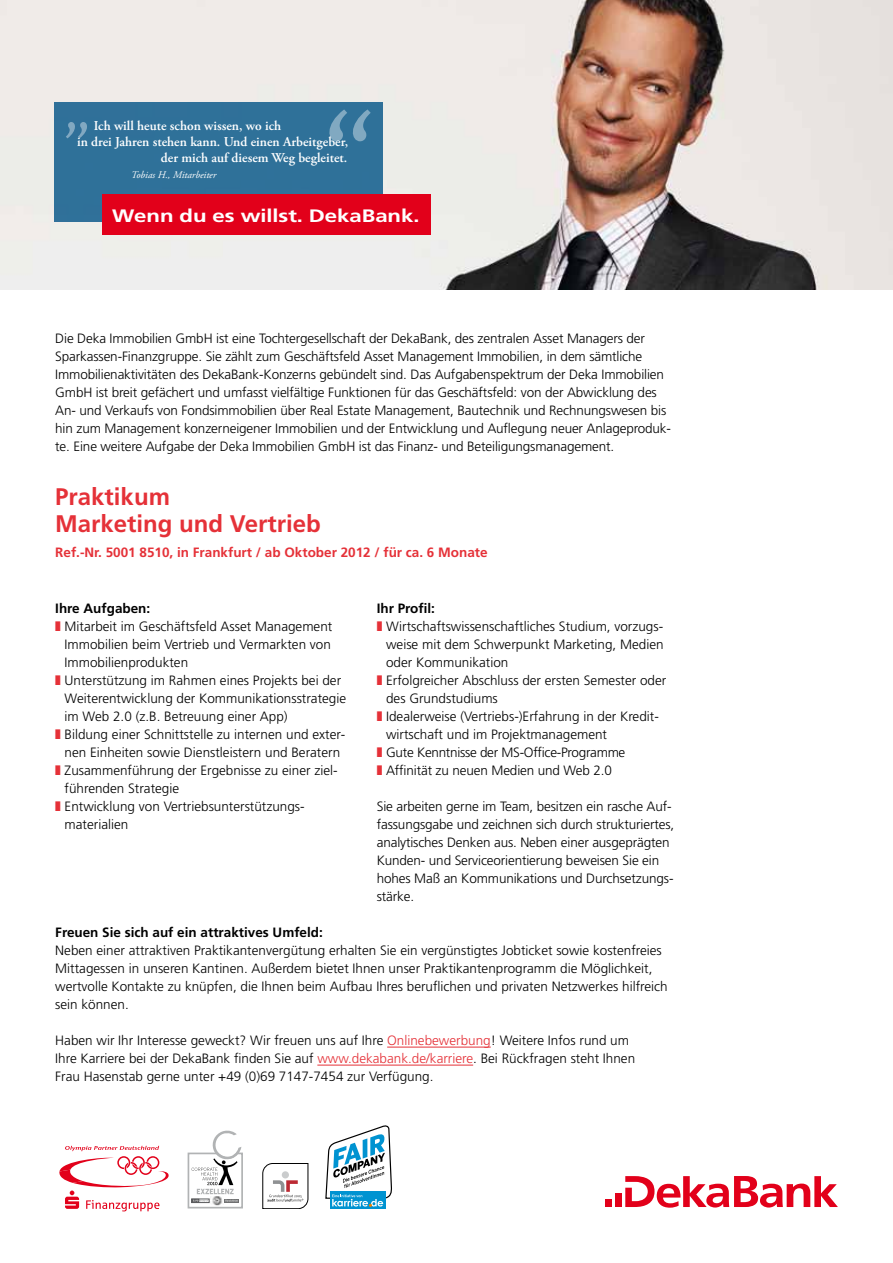
<style>
.page{position:relative;width:893px;height:1263px;background:#fff}
.page>*{position:absolute;margin:0;border:0;box-sizing:border-box;transform-origin:0 0}
.t1{font:700 24px/27px "Deka Frutiger OTPS";color:#e53138}
.t2{font:22.5px "DK Frutiger OTPS Bold 80 HL";color:#fff}
.t3{font:300 13.5px/18px "Deka Frutiger OTPS";color:#000}
.t4{font:600 13.5px "Adobe Garamond Pro";color:#fff}
.t5{font:700 13.5px "Deka Frutiger OTPS";color:#000}
.t6{font:700 13.5px "Deka Frutiger OTPS";color:#e53138}
.t7{font:300 13.5px "Deka Frutiger OTPS";letter-spacing:-.02em;color:#000}
.t8{font:italic 10.2px "Adobe Garamond Pro";color:#fff}
.s1{font-weight:700;color:#e53138}
.s2{color:#e53138}
</style>
<div class="page">
<img style="left:0;top:0;width:893px;height:289px">
<div style="left:54px;top:102px;width:328px;height:120px;background:#2f7199"></div>
<div style="left:102px;top:194px;width:329px;height:41px;background:#e2001a"></div>
<svg style="left:66px;top:122px;width:21px;height:16px"></svg>
<svg style="left:329px;top:109px;width:42px;height:32px"></svg>
<svg style="left:263px;top:1163px;width:45px;height:46px"></svg>
<svg style="left:187px;top:1130px;width:56px;height:79px"></svg>
<svg style="left:59px;top:1146px;width:110px;height:65px"></svg>
<div style="left:330px;top:1192px;width:56px;height:17px;background:#0093d1"></div>
<svg style="left:325px;top:1125px;width:67px;height:82px"></svg>
<svg style="left:625px;top:1176px;width:213px;height:32px"></svg>
<div style="left:615px;top:1193px;width:7px;height:14px;background:#e2001a"></div>
<div style="left:606px;top:1199px;width:6px;height:8px;background:#e2001a"></div>
<hr style="left:387px;top:1047px;width:104px;height:1px;background:#e53138">
<hr style="left:317px;top:1065px;width:156px;height:1px;background:#e53138">
<p class="t4" style="left:94px;top:118px;width:189px">Ich will heute schon wissen, wo ich</p>
<p class="t4" style="left:77px;top:134px;width:272px">in drei Jahren stehen kann. Und einen Arbeitgeber,</p>
<p class="t4" style="left:161px;top:150px;width:188px">der mich auf diesem Weg begleitet.</p>
<p class="t8" style="left:131px;top:169px;width:87px">Tobias H., Mitarbeiter</p>
<h2 class="t2" style="left:112px;top:200px;width:309px">Wenn du es willst. DekaBank.</h2>
<p class="t3" style="left:55px;top:330px;width:617px">Die Deka Immobilien GmbH ist eine Tochtergesellschaft der DekaBank, des zentralen Asset Managers der Sparkassen-Finanzgruppe. Sie zählt zum Geschäftsfeld Asset Management Immobilien, in dem sämtliche Immobilienaktivitäten des DekaBank-Konzerns gebündelt sind. Das Aufgabenspektrum der Deka Immobilien GmbH ist breit gefächert und umfasst vielfältige Funktionen für das Geschäftsfeld: von der Abwicklung des An- und Verkaufs von Fondsimmobilien über Real Estate Management, Bautechnik und Rechnungswesen bis hin zum Management konzerneigener Immobilien und der Entwicklung und Auflegung neuer Anlageproduk&shy;te. Eine weitere Aufgabe der Deka Immobilien GmbH ist das Finanz- und Beteiligungsmanagement.</p>
<h1 class="t1" style="left:55px;top:483px;width:267px">Praktikum<br>Marketing und Vertrieb</h1>
<p class="t6" style="left:55px;top:544px;width:434px">Ref.-Nr. 5001 8510, in Frankfurt / ab Oktober 2012 / für ca. 6 Monate</p>
<p class="t5" style="left:55px;top:600px;width:97px">Ihre Aufgaben:</p>
<p class="t3" style="left:55px;top:618px;width:279px"><span class="s1">‡</span> Mitarbeit im Geschäftsfeld Asset Management</p>
<p class="t3" style="left:65px;top:636px;width:268px">Immobilien beim Vertrieb und Vermarkten von</p>
<p class="t3" style="left:65px;top:654px;width:125px">Immobilienprodukten</p>
<p class="t3" style="left:55px;top:672px;width:287px"><span class="s1">‡</span> Unterstützung im Rahmen eines Projekts bei der</p>
<p class="t3" style="left:65px;top:690px;width:283px">Weiterentwicklung der Kommunikationsstrategie</p>
<p class="t3" style="left:65px;top:708px;width:225px">im Web 2.0 (z.B. Betreuung einer App)</p>
<p class="t3" style="left:55px;top:726px;width:292px"><span class="s1">‡</span> Bildung einer Schnittstelle zu internen und exter-</p>
<p class="t3" style="left:65px;top:744px;width:277px">nen Einheiten sowie Dienstleistern und Beratern</p>
<p class="t3" style="left:55px;top:762px;width:284px"><span class="s1">‡</span> Zusammenführung der Ergebnisse zu einer ziel-</p>
<p class="t3" style="left:65px;top:780px;width:116px">führenden Strategie</p>
<p class="t3" style="left:55px;top:798px;width:251px"><span class="s1">‡</span> Entwicklung von Vertriebsunterstützungs-</p>
<p class="t3" style="left:65px;top:816px;width:65px">materialien</p>
<p class="t5" style="left:377px;top:600px;width:60px">Ihr Profil:</p>
<p class="t3" style="left:377px;top:618px;width:288px"><span class="s1">‡</span> Wirtschaftswissenschaftliches Studium, vorzugs-</p>
<p class="t3" style="left:386px;top:636px;width:279px">weise mit dem Schwerpunkt Marketing, Medien</p>
<p class="t3" style="left:386px;top:653px;width:124px">oder Kommunikation</p>
<p class="t3" style="left:377px;top:671px;width:291px"><span class="s1">‡</span> Erfolgreicher Abschluss der ersten Semester oder</p>
<p class="t3" style="left:386px;top:689px;width:113px">des Grundstudiums</p>
<p class="t3" style="left:377px;top:707px;width:284px"><span class="s1">‡</span> Idealerweise (Vertriebs-)Erfahrung in der Kredit-</p>
<p class="t3" style="left:386px;top:725px;width:223px">wirtschaft und im Projektmanagement</p>
<p class="t7" style="left:377px;top:744px;width:250px"><span class="s1">‡</span> Gute Kenntnisse der MS-Office-Programme</p>
<p class="t3" style="left:377px;top:761px;width:237px"><span class="s1">‡</span> Affinität zu neuen Medien und Web 2.0</p>
<p class="t3" style="left:377px;top:797px;width:299px">Sie arbeiten gerne im Team, besitzen ein rasche Auf&shy;fassungsgabe und zeichnen sich durch strukturiertes, analytisches Denken aus. Neben einer ausgeprägten Kunden- und Serviceorientierung beweisen Sie ein hohes Maß an Kommunikations und Durchsetzungs&shy;stärke.</p>
<p class="t5" style="left:55px;top:924px;width:269px">Freuen Sie sich auf ein attraktives Umfeld:</p>
<p class="t3" style="left:55px;top:942px;width:614px">Neben einer attraktiven Praktikantenvergütung erhalten Sie ein vergünstigtes Jobticket sowie kostenfreies Mittagessen in unseren Kantinen. Außerdem bietet Ihnen unser Praktikantenprogramm die Möglichkeit, wertvolle Kontakte zu knüpfen, die Ihnen beim Aufbau Ihres beruflichen und privaten Netzwerkes hilfreich sein können.</p>
<p class="t3" style="left:55px;top:1032px;width:581px">Haben wir Ihr Interesse geweckt? Wir freuen uns auf Ihre <span class="s2">Onlinebewerbung</span>! Weitere Infos rund um<br>Ihre Karriere bei der DekaBank finden Sie auf <span class="s2">www.dekabank.de/karriere</span>. Bei Rückfragen steht Ihnen<br>Frau Hasenstab gerne unter +49 (0)69 7147-7454 zur Verfügung.</p>
</div>
